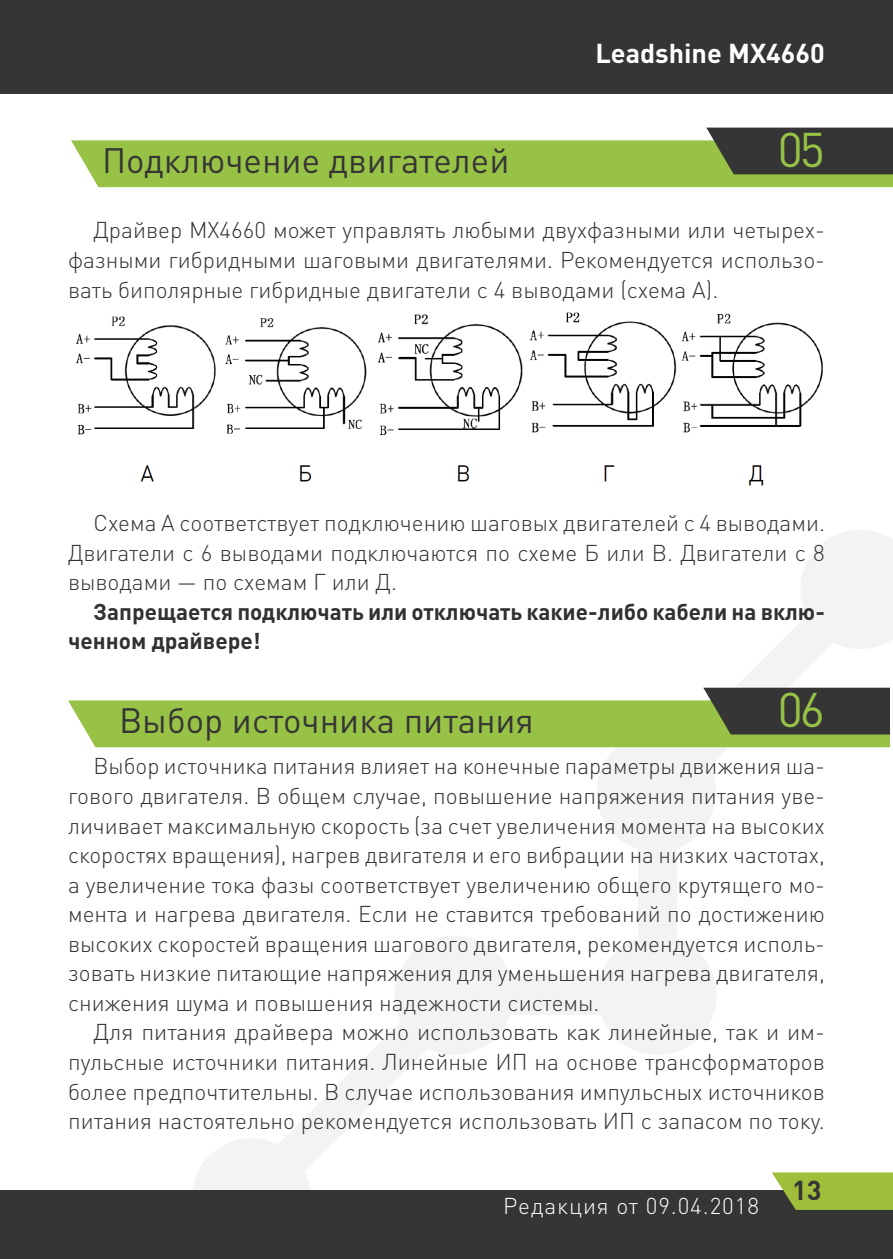
<style>
.page{position:relative;width:893px;height:1259px;background:#fff}
.page>*{position:absolute;margin:0;border:0;box-sizing:border-box;transform-origin:0 0}
.t1{font:48px "DIN Pro";color:#97c245}
.t2{font:34.8px "DIN Pro";color:#363536}
.t3{font:700 27px "DIN Pro";color:#fff}
.t4{font:700 27px "DIN Pro";color:#363536}
.t5{font:300 22.8px/29.4px "DIN Pro";color:#303232;text-align:justify}
.t6{font:700 22.8px/29.4px "DIN Pro";color:#303232}
.t7{font:300 22.8px "DIN Pro";letter-spacing:.04em;color:#fff}
</style>
<div class="page">
<div style="left:395px;top:935px;width:119px;height:119px;background:#f3f3f3;border-radius:50%"></div>
<div style="left:597px;top:732px;width:119px;height:120px;background:#f3f3f3;border-radius:50%"></div>
<div style="left:597px;top:935px;width:120px;height:119px;background:#f3f3f3;border-radius:50%"></div>
<div style="left:192px;top:1138px;width:119px;height:119px;background:#f3f3f3;border-radius:50%"></div>
<div style="left:638px;top:792px;width:39px;height:203px;background:#f3f3f3"></div>
<div style="left:464px;top:976px;width:203px;height:38px;background:#f3f3f3"></div>
<svg style="left:268px;top:1002px;width:212px;height:169px"></svg>
<div style="left:0;top:0;width:893px;height:94px;background:#363536"></div>
<div style="left:0;top:1190px;width:893px;height:69px;background:#363536"></div>
<svg style="left:772px;top:1172px;width:121px;height:38px;background:#99b640"></svg>
<svg style="left:71px;top:128px;width:822px;height:59px"></svg>
<svg style="left:68px;top:530px;width:825px;height:236px"></svg>
<img style="left:76px;top:312px;width:747px;height:174px">
<h2 class="t2" style="left:102px;top:137px;width:409px">Подключение двигателей</h2>
<p class="t3" style="left:595px;top:35px;width:231px">Leadshine MX4660</p>
<h1 class="t1" style="left:778px;top:117px;width:49px">05</h1>
<p class="t5" style="left:68px;top:214px;width:758px;text-indent:26px">Драйвер MX4660 может управлять любыми двухфазными или четырех&shy;фазными гибридными шаговыми двигателями. Рекомендуется использо&shy;вать биполярные гибридные двигатели с 4 выводами (схема А).</p>
<p class="t5" style="left:68px;top:507px;width:758px;text-indent:26px">Схема А соответствует подключению шаговых двигателей с 4 выводами.<br>Двигатели с 6 выводами подключаются по схеме Б или В. Двигатели с 8 выводами — по схемам Г или Д.</p>
<p class="t6" style="left:68px;top:596px;width:758px;text-indent:26px">Запрещается подключать или отключать какие-либо кабели на вклю&shy;ченном драйвере!</p>
<h2 class="t2" style="left:119px;top:697px;width:416px">Выбор источника питания</h2>
<h1 class="t1" style="left:778px;top:677px;width:49px">06</h1>
<p class="t5" style="left:68px;top:750px;width:758px;text-indent:26px">Выбор источника питания влияет на конечные параметры движения ша&shy;гового двигателя. В общем случае, повышение напряжения питания уве&shy;личивает максимальную скорость (за счет увеличения момента на высоких скоростях вращения), нагрев двигателя и его вибрации на низких частотах, а увеличение тока фазы соответствует увеличению общего крутящего мо&shy;мента и нагрева двигателя. Если не ставится требований по достижению высоких скоростей вращения шагового двигателя, рекомендуется исполь&shy;зовать низкие питающие напряжения для уменьшения нагрева двигателя, снижения шума и повышения надежности системы.</p>
<p class="t5" style="left:68px;top:1016px;width:758px;text-indent:26px">Для питания драйвера можно использовать как линейные, так и им&shy;пульсные источники питания. Линейные ИП на основе трансформаторов более предпочтительны. В случае использования импульсных источников питания настоятельно рекомендуется использовать ИП с запасом по току.</p>
<p class="t7" style="left:503px;top:1190px;width:257px">Редакция от 09.04.2018</p>
<p class="t4" style="left:792px;top:1171px;width:31px">13</p>
</div>
